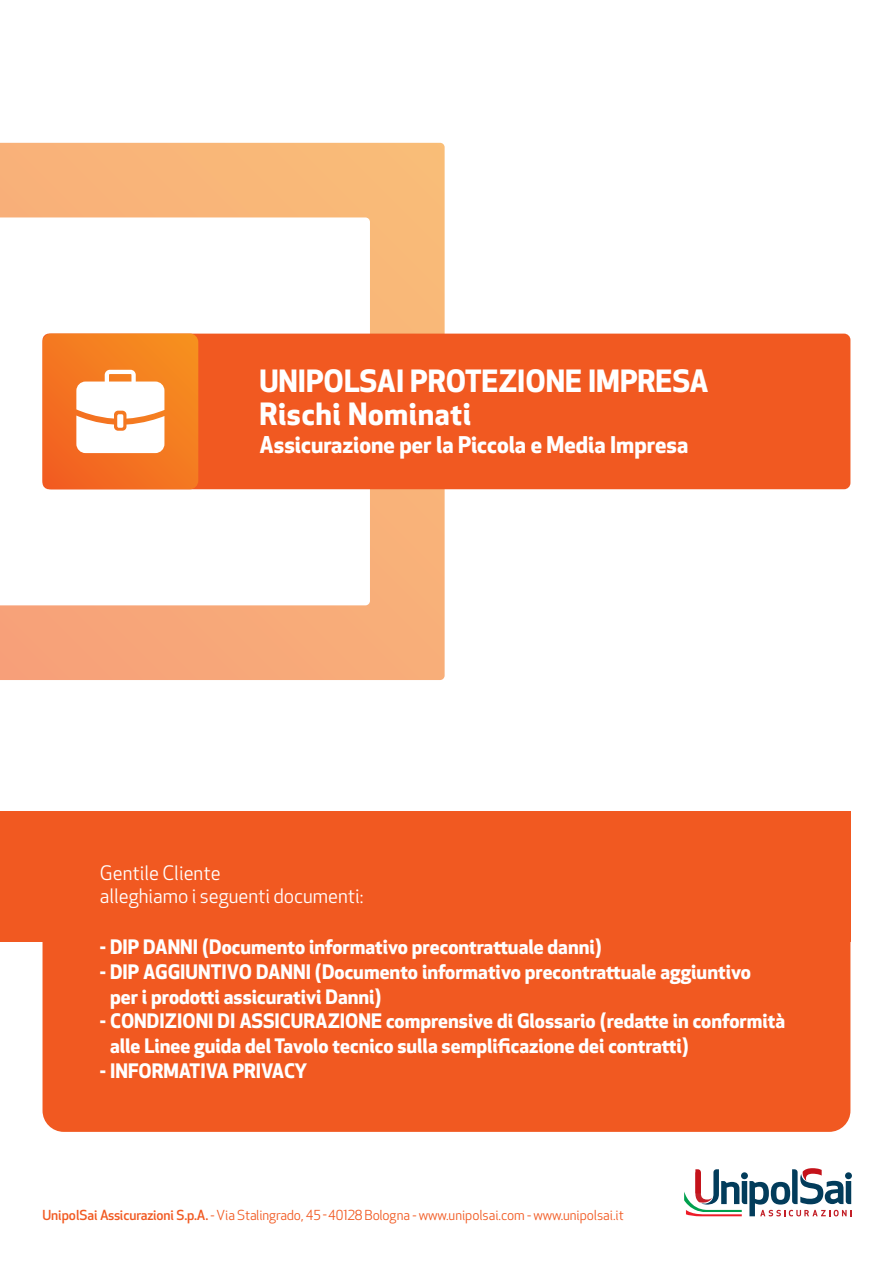
<style>
.page{position:relative;width:893px;height:1263px;background:#fff}
.page>*{position:absolute;margin:0;border:0;box-sizing:border-box;transform-origin:0 0}
.t1{font:700 30px/33px "Apex New";color:#fff}
.t2{font:700 22.5px "Apex New";color:#fff}
.t3{font:700 19.5px/24.8px "Apex New";color:#fff}
.t4{font:19.5px/23.4px "Apex New";color:#fff}
.t5{font:13.5px "Apex New";letter-spacing:-.005em;color:#f15921}
.s1{font-weight:500}
</style>
<div class="page">
<svg style="left:0;top:143px;width:445px;height:537px"></svg>
<div style="left:0;top:811px;width:850px;height:131px;background:#f15921"></div>
<div style="left:43px;top:838px;width:807px;height:294px;background:#f15921;border-radius:21px"></div>
<div style="left:43px;top:334px;width:807px;height:155px;background:#f15921;border-radius:6px"></div>
<svg style="left:43px;top:333px;width:155px;height:156px;background:#f69856"></svg>
<svg style="left:684px;top:1168px;width:167px;height:48px"></svg>
<h1 class="t1" style="left:259px;top:363px;width:451px">UNIPOLSAI PROTEZIONE IMPRESA<br>Rischi Nominati</h1>
<p class="t2" style="left:259px;top:429px;width:430px">Assicurazione per la Piccola e Media Impresa</p>
<p class="t4" style="left:100px;top:861px;width:265px">Gentile Cliente<br>alleghiamo i seguenti documenti:</p>
<p class="t3" style="left:100px;top:934px;width:503px">- DIP DANNI (Documento informativo precontrattuale danni)</p>
<p class="t3" style="left:110px;top:958px;width:642px;text-indent:-10px">- DIP AGGIUNTIVO DANNI (Documento informativo precontrattuale aggiuntivo per i prodotti assicurativi Danni)</p>
<p class="t3" style="left:110px;top:1008px;width:676px;text-indent:-10px">- CONDIZIONI DI ASSICURAZIONE comprensive di Glossario (redatte in conformità alle Linee guida del Tavolo tecnico sulla semplificazione dei contratti)</p>
<p class="t3" style="left:100px;top:1057px;width:209px">- INFORMATIVA PRIVACY</p>
<p class="t5" style="left:43px;top:1207px;width:583px"><span class="s1">UnipolSai Assicurazioni S.p.A.</span> - Via Stalingrado, 45 - 40128 Bologna - www.unipolsai.com - www.unipolsai.it</p>
</div>
